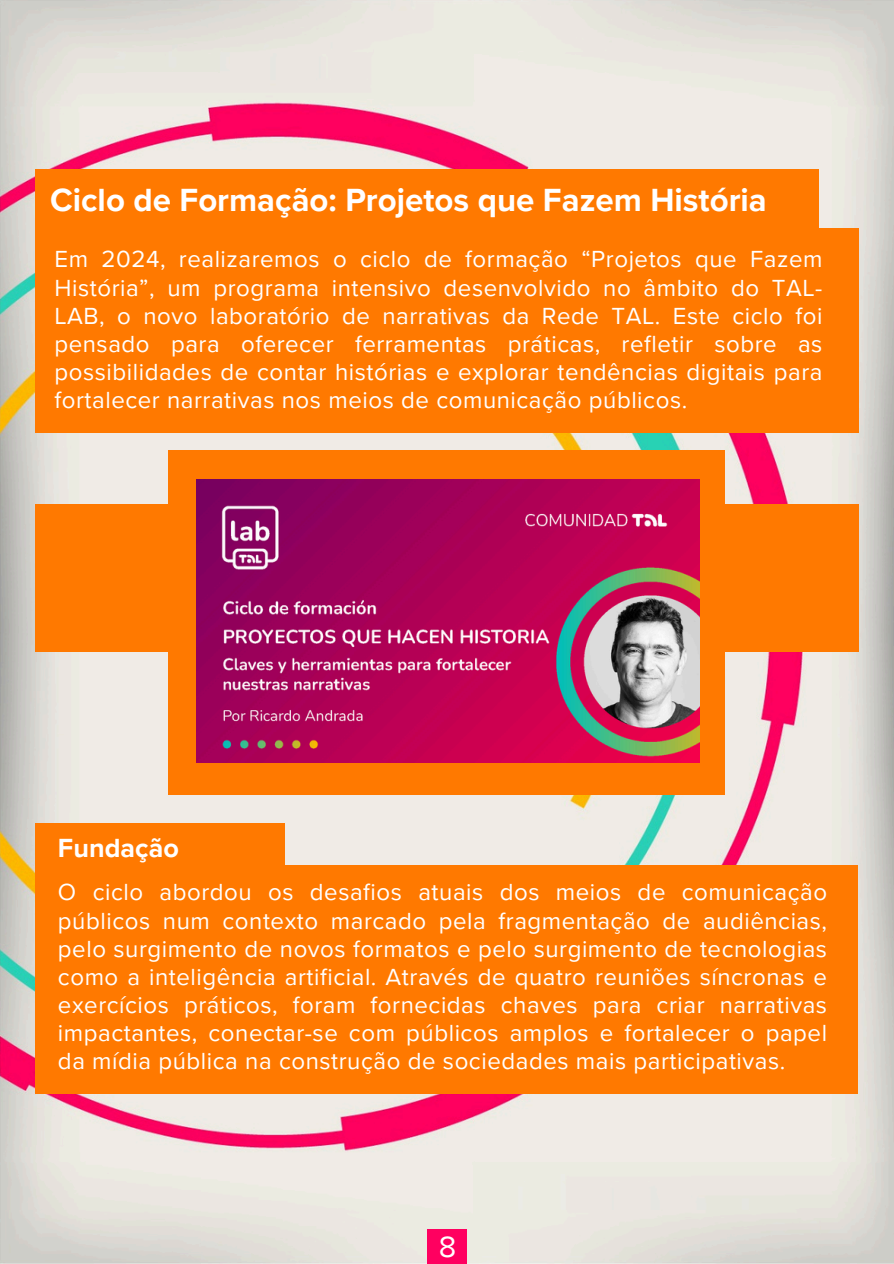
<style>
.page{position:relative;width:894px;height:1264px;background:#fff}
.page>*{position:absolute;margin:0;border:0;box-sizing:border-box;transform-origin:0 0}
.t1{font:700 33px "Proxima Nova";color:#fff}
.t2{font:30.15px "Proxima Nova";color:#fff}
.t3{font:700 27px "Proxima Nova";color:#fff}
.t4{font:24px/28.2px "Proxima Nova";letter-spacing:.025em;color:#fff;text-align:justify}
</style>
<div class="page">
<img style="left:0;top:0;width:893px;height:1263px">
<div style="left:427px;top:1228px;width:39px;height:35px;background:#ff0060"></div>
<div style="left:35px;top:170px;width:783px;height:63px;background:#ff7900"></div>
<div style="left:35px;top:228px;width:822px;height:205px;background:#ff7900"></div>
<div style="left:35px;top:504px;width:822px;height:148px;background:#ff7900"></div>
<div style="left:168px;top:450px;width:556px;height:345px;background:#ff7900"></div>
<div style="left:35px;top:865px;width:822px;height:228px;background:#ff7900"></div>
<div style="left:35px;top:822px;width:249px;height:51px;background:#ff7900"></div>
<img style="left:196px;top:479px;width:503px;height:283px">
<p class="t1" style="left:50px;top:181px;width:718px">Ciclo de Formação: Projetos que Fazem História</p>
<p class="t4" style="left:54px;top:246px;width:769px">Em 2024, realizaremos o ciclo de formação “Projetos que Fazem História”, um programa intensivo desenvolvido no âmbito do TAL-LAB, o novo laboratório de narrativas da Rede TAL. Este ciclo foi pensado para oferecer ferramentas práticas, refletir sobre as possibilidades de contar histórias e explorar tendências digitais para fortalecer narrativas nos meios de comunicação públicos.</p>
<h2 class="t3" style="left:58px;top:832px;width:122px">Fundação</h2>
<h1 class="t4" style="left:58px;top:878px;width:770px">O ciclo abordou os desafios atuais dos meios de comunicação públicos num contexto marcado pela fragmentação de audiências, pelo surgimento de novos formatos e pelo surgimento de tecnologias como a inteligência artificial. Através de quatro reuniões síncronas e exercícios práticos, foram fornecidas chaves para criar narrativas impactantes, conectar-se com públicos amplos e fortalecer o papel da mídia pública na construção de sociedades mais participativas.</h1>
<p class="t2" style="left:438px;top:1229px;width:19px">8</p>
</div>
